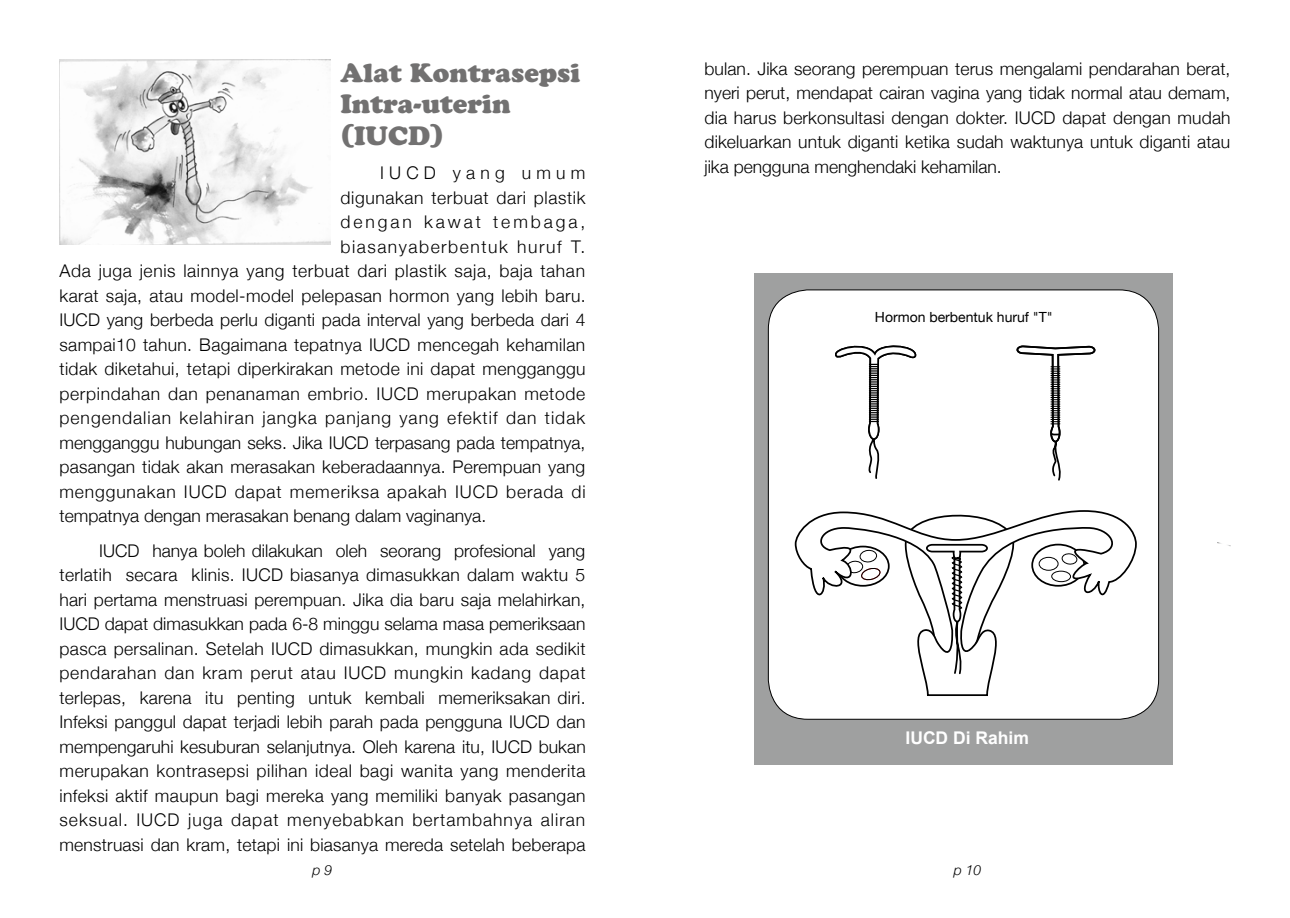
<style>
.page{position:relative;width:1290px;height:918px;background:#fff}
.page>*{position:absolute;margin:0;border:0;box-sizing:border-box;transform-origin:0 0}
.t1{font:26.25px/31.5px "Cooper Black Std";color:#727171}
.t2{font:300 17.5px/24.5px "Helvetica Neue";letter-spacing:.02em;color:#000;text-align:justify}
.t3{font:300 17.5px "Helvetica Neue";color:#000}
.t4{font:300 17.5px "Helvetica Neue";letter-spacing:.055em;color:#000}
.t5{font:300 17.5px "Helvetica Neue";letter-spacing:.05em;color:#000}
.t6{font:300 17.5px "Helvetica Neue";letter-spacing:.085em;color:#000}
.t7{font:300 17.5px "Helvetica Neue";letter-spacing:.165em;color:#000}
.t8{font:300 17.5px "Helvetica Neue";letter-spacing:.3em;color:#000}
.t9{font:700 17.5px "Arial";color:#fff}
.t10{font:14px "Helvetica Neue";color:#000}
.t11{font:italic 300 14px "Helvetica Neue";color:#000}
</style>
<div class="page">
<div style="left:754px;top:273px;width:419px;height:492px;background:#9fa0a0"></div>
<div style="left:768px;top:290px;width:390px;height:429px;background:#fff;border-radius:40px"></div>
<img style="left:60px;top:60px;width:270px;height:184px">
<svg style="left:835px;top:345px;width:82px;height:134px"></svg>
<svg style="left:1016px;top:345px;width:80px;height:136px"></svg>
<svg style="left:794px;top:510px;width:343px;height:186px"></svg>
<svg style="left:835px;top:510px;width:189px;height:165px"></svg>
<h1 class="t1" style="left:340px;top:57px;width:241px">Alat Kontrasepsi<br>Intra-uterin (IUCD)</h1>
<p class="t8" style="left:380px;top:159px;width:207px">IUCD yang umum</p>
<p class="t2" style="left:340px;top:184px;width:247px">digunakan terbuat dari plastik</p>
<p class="t7" style="left:340px;top:208px;width:246px">dengan kawat tembaga,</p>
<p class="t6" style="left:340px;top:232px;width:246px">biasanyaberbentuk huruf T.</p>
<p class="t2" style="left:60px;top:257px;width:527px">Ada juga jenis lainnya yang terbuat dari plastik saja, baja tahan</p>
<p class="t2" style="left:60px;top:282px;width:528px">karat saja, atau model-model pelepasan hormon yang lebih baru.</p>
<p class="t2" style="left:60px;top:306px;width:527px">IUCD yang berbeda perlu diganti pada interval yang berbeda dari 4</p>
<p class="t2" style="left:60px;top:331px;width:527px">sampai10 tahun. Bagaimana tepatnya IUCD mencegah kehamilan</p>
<p class="t2" style="left:60px;top:355px;width:527px">tidak diketahui, tetapi diperkirakan metode ini dapat mengganggu</p>
<p class="t2" style="left:60px;top:380px;width:527px">perpindahan dan penanaman embrio. IUCD merupakan metode</p>
<p class="t4" style="left:60px;top:404px;width:527px">pengendalian kelahiran jangka panjang yang efektif dan tidak</p>
<p class="t3" style="left:60px;top:428px;width:527px">mengganggu hubungan seks. Jika IUCD terpasang pada tempatnya,</p>
<p class="t2" style="left:60px;top:453px;width:527px">pasangan tidak akan merasakan keberadaannya. Perempuan yang</p>
<p class="t5" style="left:60px;top:477px;width:528px">menggunakan IUCD dapat memeriksa apakah IUCD berada di</p>
<p class="t3" style="left:60px;top:502px;width:428px">tempatnya dengan merasakan benang dalam vaginanya.</p>
<p class="t2" style="left:60px;top:537px;width:528px;text-indent:40px">IUCD hanya boleh dilakukan oleh seorang profesional yang terlatih secara klinis. IUCD biasanya dimasukkan dalam waktu 5 hari pertama menstruasi perempuan. Jika dia baru saja melahirkan, IUCD dapat dimasukkan pada 6-8 minggu selama masa pemeriksaan pasca persalinan. Setelah IUCD dimasukkan, mungkin ada sedikit pendarahan dan kram perut atau IUCD mungkin kadang dapat terlepas, karena itu penting untuk kembali memeriksakan diri.<br>Infeksi panggul dapat terjadi lebih parah pada pengguna IUCD dan mempengaruhi kesuburan selanjutnya. Oleh karena itu, IUCD bukan merupakan kontrasepsi pilihan ideal bagi wanita yang menderita infeksi aktif maupun bagi mereka yang memiliki banyak pasangan seksual. IUCD juga dapat menyebabkan bertambahnya aliran menstruasi dan kram, tetapi ini biasanya mereda setelah beberapa</p>
<p class="t2" style="left:704px;top:55px;width:528px">bulan. Jika seorang perempuan terus mengalami pendarahan berat, nyeri perut, mendapat cairan vagina yang tidak normal atau demam, dia harus berkonsultasi dengan dokter. IUCD dapat dengan mudah dikeluarkan untuk diganti ketika sudah waktunya untuk diganti atau jika pengguna menghendaki kehamilan.</p>
<p class="t10" style="left:875px;top:307px;width:179px">Hormon berbentuk huruf "T"</p>
<p class="t9" style="left:905px;top:726px;width:125px">IUCD Di Rahim</p>
<p class="t11" style="left:313px;top:859px;width:21px">p 9</p>
<p class="t11" style="left:954px;top:859px;width:29px">p 10</p>
</div>
